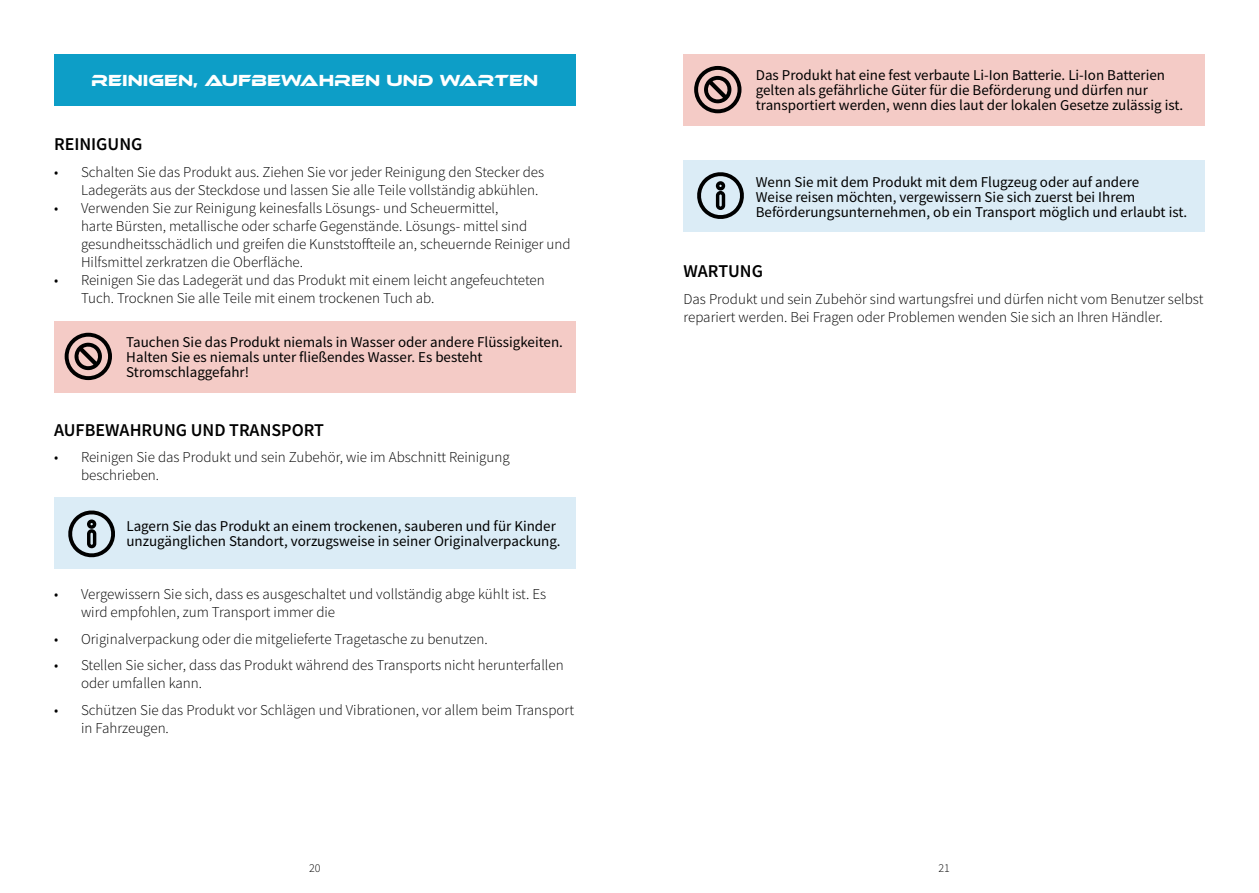
<style>
.page{position:relative;width:1259px;height:893px;background:#fff}
.page>*{position:absolute;margin:0;border:0;box-sizing:border-box;transform-origin:0 0}
.t1{font:600 18px "Source Sans Pro";color:#000}
.t2{font:16.5px "Ethnocentric Rg";color:#fff}
.t3{font:300 15px/18px "Source Sans Pro";color:#000}
.t4{font:15px/15px "Source Sans Pro";color:#000}
.t5{font:300 12px "Source Sans Pro";color:#000}
</style>
<div class="page">
<div style="left:54px;top:54px;width:521px;height:51px;background:#0d9ec7"></div>
<div style="left:54px;top:321px;width:521px;height:71px;background:#f4cbc6"></div>
<svg style="left:65px;top:333px;width:47px;height:47px"></svg>
<div style="left:54px;top:497px;width:521px;height:72px;background:#dbecf6"></div>
<svg style="left:68px;top:510px;width:47px;height:48px"></svg>
<div style="left:683px;top:160px;width:522px;height:72px;background:#dbecf6"></div>
<div style="left:683px;top:54px;width:522px;height:71px;background:#f4cbc6"></div>
<svg style="left:694px;top:66px;width:47px;height:47px"></svg>
<svg style="left:697px;top:172px;width:47px;height:47px"></svg>
<p class="t2" style="left:91px;top:72px;width:448px">REINIGEN, AUFBEWAHREN UND WARTEN</p>
<p class="t1" style="left:54px;top:136px;width:90px">REINIGUNG</p>
<p class="t3" style="left:81px;top:164px;width:465px;text-indent:-27px">• Schalten Sie das Produkt aus. Ziehen Sie vor jeder Reinigung den Stecker des<br>Ladegeräts aus der Steckdose und lassen Sie alle Teile vollständig abkühlen.</p>
<p class="t3" style="left:81px;top:200px;width:491px;text-indent:-27px">• Verwenden Sie zur Reinigung keinesfalls Lösungs- und Scheuermittel,<br>harte Bürsten, metallische oder scharfe Gegenstände. Lösungs- mittel sind gesundheitsschädlich und greifen die Kunststoffteile an, scheuernde Reiniger und Hilfsmittel zerkratzen die Oberfläche.</p>
<p class="t3" style="left:81px;top:272px;width:465px;text-indent:-27px">• Reinigen Sie das Ladegerät und das Produkt mit einem leicht angefeuchteten<br>Tuch. Trocknen Sie alle Teile mit einem trockenen Tuch ab.</p>
<p class="t4" style="left:126px;top:335px;width:438px">Tauchen Sie das Produkt niemals in Wasser oder andere Flüssigkeiten.<br>Halten Sie es niemals unter fließendes Wasser. Es besteht<br>Stromschlaggefahr!</p>
<p class="t1" style="left:54px;top:421px;width:272px">AUFBEWAHRUNG UND TRANSPORT</p>
<p class="t3" style="left:81px;top:449px;width:430px;text-indent:-27px">• Reinigen Sie das Produkt und sein Zubehör, wie im Abschnitt Reinigung beschrieben.</p>
<p class="t4" style="left:126px;top:519px;width:436px">Lagern Sie das Produkt an einem trockenen, sauberen und für Kinder unzugänglichen Standort, vorzugsweise in seiner Originalverpackung.</p>
<p class="t3" style="left:81px;top:586px;width:467px;text-indent:-27px">• Vergewissern Sie sich, dass es ausgeschaltet und vollständig abge kühlt ist. Es wird empfohlen, zum Transport immer die</p>
<p class="t3" style="left:54px;top:630px;width:435px">• Originalverpackung oder die mitgelieferte Tragetasche zu benutzen.</p>
<p class="t3" style="left:81px;top:657px;width:484px;text-indent:-27px">• Stellen Sie sicher, dass das Produkt während des Transports nicht herunterfallen oder umfallen kann.</p>
<p class="t3" style="left:81px;top:701px;width:494px;text-indent:-27px">• Schützen Sie das Produkt vor Schlägen und Vibrationen, vor allem beim Transport in Fahrzeugen.</p>
<p class="t4" style="left:756px;top:68px;width:429px">Das Produkt hat eine fest verbaute Li-Ion Batterie. Li-Ion Batterien gelten als gefährliche Güter für die Beförderung und dürfen nur transportiert werden, wenn dies laut der lokalen Gesetze zulässig ist.</p>
<p class="t4" style="left:756px;top:175px;width:433px">Wenn Sie mit dem Produkt mit dem Flugzeug oder auf andere<br>Weise reisen möchten, vergewissern Sie sich zuerst bei Ihrem<br>Beförderungsunternehmen, ob ein Transport möglich und erlaubt ist.</p>
<p class="t1" style="left:683px;top:262px;width:81px">WARTUNG</p>
<p class="t3" style="left:683px;top:290px;width:521px">Das Produkt und sein Zubehör sind wartungsfrei und dürfen nicht vom Benutzer selbst repariert werden. Bei Fragen oder Problemen wenden Sie sich an Ihren Händler.</p>
<p class="t5" style="left:309px;top:862px;width:13px">20</p>
<p class="t5" style="left:938px;top:862px;width:13px">21</p>
</div>
